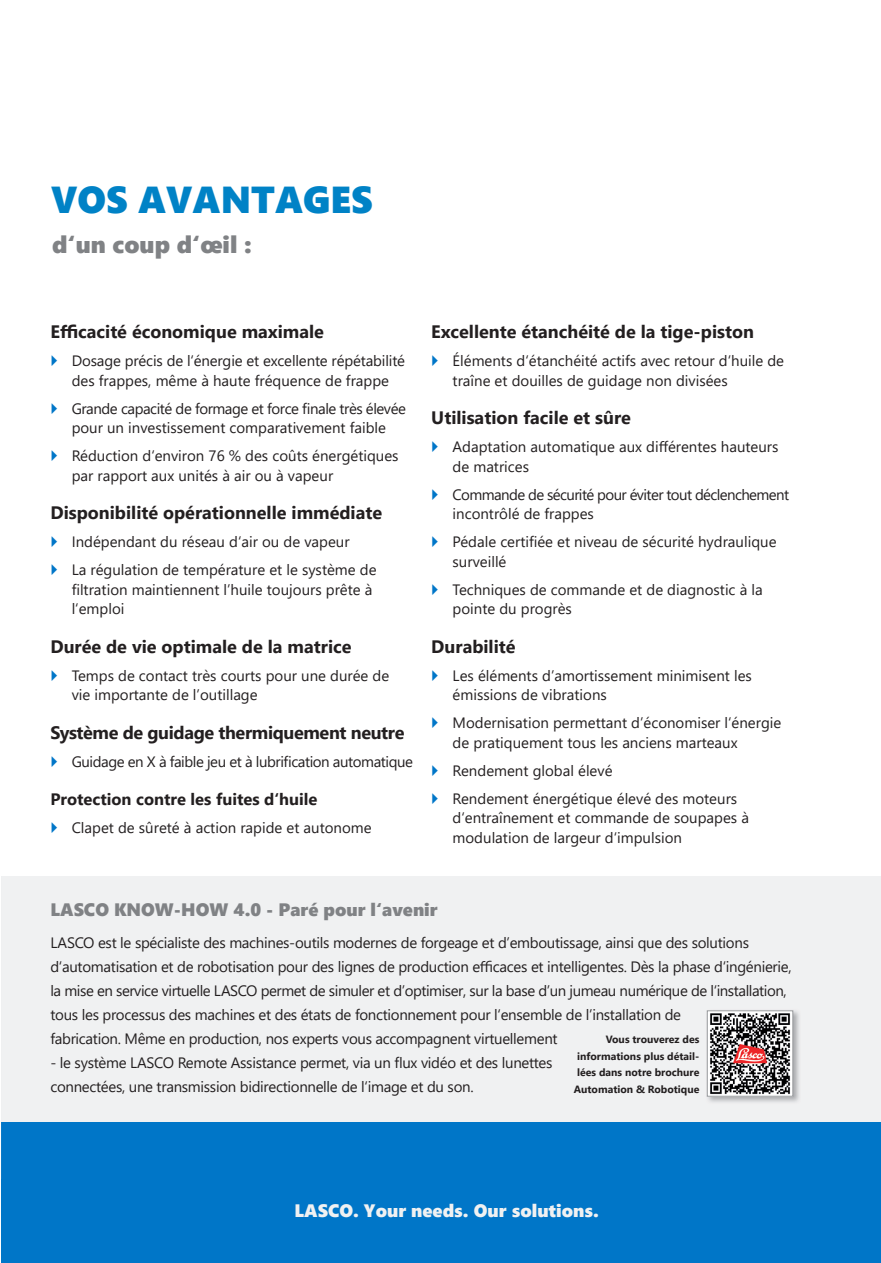
<style>
.page{position:relative;width:881px;height:1263px;background:#fff}
.page>*{position:absolute;margin:0;border:0;box-sizing:border-box;transform-origin:0 0}
.t1{font:37.5px "Segoe UI Black";color:#0082c6}
.t2{font:24px "Segoe UI Black";color:#808285}
.t3{font:700 18px "Segoe UI";color:#231f20}
.t4{font:700 18px "Segoe UI";letter-spacing:-.02em;color:#231f20}
.t5{font:18px "Segoe UI Black";color:#808285}
.t6{font:18px "Segoe UI Black";color:#f0f1f2}
.t7{font:700 16.5px "Segoe UI";color:#231f20}
.t8{font:15px/19.5px "Segoe UI";color:#231f20}
.t9{font:15px/24px "Segoe UI";letter-spacing:-.02em;color:#231f20}
.t10{font:15px/19.5px "Segoe UI";letter-spacing:-.04em;color:#231f20}
.t11{font:15px "Segoe UI";letter-spacing:-.03em;color:#231f20}
.t12{font:700 10.5px/16.5px "Segoe UI";color:#231f20;text-align:right}
</style>
<div class="page">
<div style="left:1px;top:877px;width:879px;height:246px;background:#f0f1f2"></div>
<div style="left:1px;top:1123px;width:879px;height:140px;background:#0076c8"></div>
<svg style="left:1px;top:1122px;width:1px;height:57px"></svg>
<img style="left:706px;top:1010px;width:93px;height:92px">
<img style="left:708px;top:1012px;width:82px;height:82px">
<div style="left:706px;top:1010px;width:86px;height:86px;border:1px solid #97999c"></div>
<h1 class="t1" style="left:51px;top:173px;width:323px">VOS AVANTAGES</h1>
<h2 class="t2" style="left:52px;top:227px;width:201px">d‘un coup d‘œil :</h2>
<p class="t3" style="left:50px;top:315px;width:275px">Efficacité économique maximale</p>
<p class="t8" style="left:72px;top:350px;width:335px">Dosage précis de l‘énergie et excellente répétabilité des frappes, même à haute fréquence de frappe</p>
<p class="t8" style="left:72px;top:397px;width:335px">Grande capacité de formage et force finale très élevée pour un investissement comparativement faible</p>
<p class="t8" style="left:72px;top:445px;width:328px">Réduction d‘environ 76 % des coûts énergétiques par rapport aux unités à air ou à vapeur</p>
<p class="t3" style="left:50px;top:496px;width:333px">Disponibilité opérationnelle immédiate</p>
<p class="t8" style="left:72px;top:526px;width:306px;line-height:28px">Indépendant du réseau d‘air ou de vapeur<br>La régulation de température et le système de</p>
<p class="t8" style="left:72px;top:578px;width:302px">filtration maintiennent l’huile toujours prête à l‘emploi</p>
<p class="t3" style="left:50px;top:629px;width:302px">Durée de vie optimale de la matrice</p>
<p class="t8" style="left:72px;top:664px;width:319px">Temps de contact très courts pour une durée de vie importante de l’outillage</p>
<p class="t4" style="left:50px;top:715px;width:355px">Système de guidage thermiquement neutre</p>
<p class="t11" style="left:72px;top:747px;width:342px">Guidage en X à faible jeu et à lubrification automatique</p>
<p class="t7" style="left:50px;top:784px;width:268px">Protection contre les fuites d‘huile</p>
<p class="t8" style="left:72px;top:817px;width:301px">Clapet de sûreté à action rapide et autonome</p>
<p class="t3" style="left:431px;top:315px;width:324px">Excellente étanchéité de la tige-piston</p>
<p class="t8" style="left:452px;top:350px;width:333px">Éléments d‘étanchéité actifs avec retour d‘huile de traîne et douilles de guidage non divisées</p>
<p class="t3" style="left:431px;top:401px;width:201px">Utilisation facile et sûre</p>
<p class="t8" style="left:452px;top:436px;width:327px">Adaptation automatique aux différentes hauteurs de matrices</p>
<p class="t10" style="left:452px;top:483px;width:338px">Commande de sécurité pour éviter tout déclenchement incontrôlé de frappes</p>
<p class="t8" style="left:452px;top:531px;width:325px">Pédale certifiée et niveau de sécurité hydraulique surveillé</p>
<p class="t8" style="left:452px;top:578px;width:311px">Techniques de commande et de diagnostic à la pointe du progrès</p>
<p class="t3" style="left:431px;top:629px;width:86px">Durabilité</p>
<p class="t8" style="left:452px;top:664px;width:300px">Les éléments d’amortissement minimisent les émissions de vibrations</p>
<p class="t8" style="left:452px;top:712px;width:330px">Modernisation permettant d’économiser l‘énergie de pratiquement tous les anciens marteaux</p>
<p class="t8" style="left:452px;top:755px;width:286px;line-height:28px">Rendement global élevé<br>Rendement énergétique élevé des moteurs</p>
<p class="t8" style="left:452px;top:807px;width:298px">d‘entraînement et commande de soupapes à modulation de largeur d‘impulsion</p>
<p class="t5" style="left:50px;top:896px;width:388px">LASCO KNOW-HOW 4.0 - Paré pour l‘avenir</p>
<p class="t9" style="left:50px;top:929px;width:742px">LASCO est le spécialiste des machines-outils modernes de forgeage et d’emboutissage, ainsi que des solutions d‘automatisation et de robotisation pour des lignes de production efficaces et intelligentes. Dès la phase d‘ingénierie, la mise en service virtuelle LASCO permet de simuler et d’optimiser, sur la base d’un jumeau numérique de l‘installation, tous les processus des machines et des états de fonctionnement pour l‘ensemble de l’installation de<br>fabrication. Même en production, nos experts vous accompagnent virtuellement</p>
<p class="t9" style="left:50px;top:1049px;width:503px">- le système LASCO Remote Assistance permet, via un flux vidéo et des lunettes connectées, une transmission bidirectionnelle de l‘image et du son.</p>
<p class="t12" style="left:573px;top:1030px;width:127px">Vous trouverez des informations plus détail&shy;lées dans notre brochure<br>Automation &amp; Robotique</p>
<p class="t6" style="left:294px;top:1197px;width:306px">LASCO. Your needs. Our solutions.</p>
</div>
